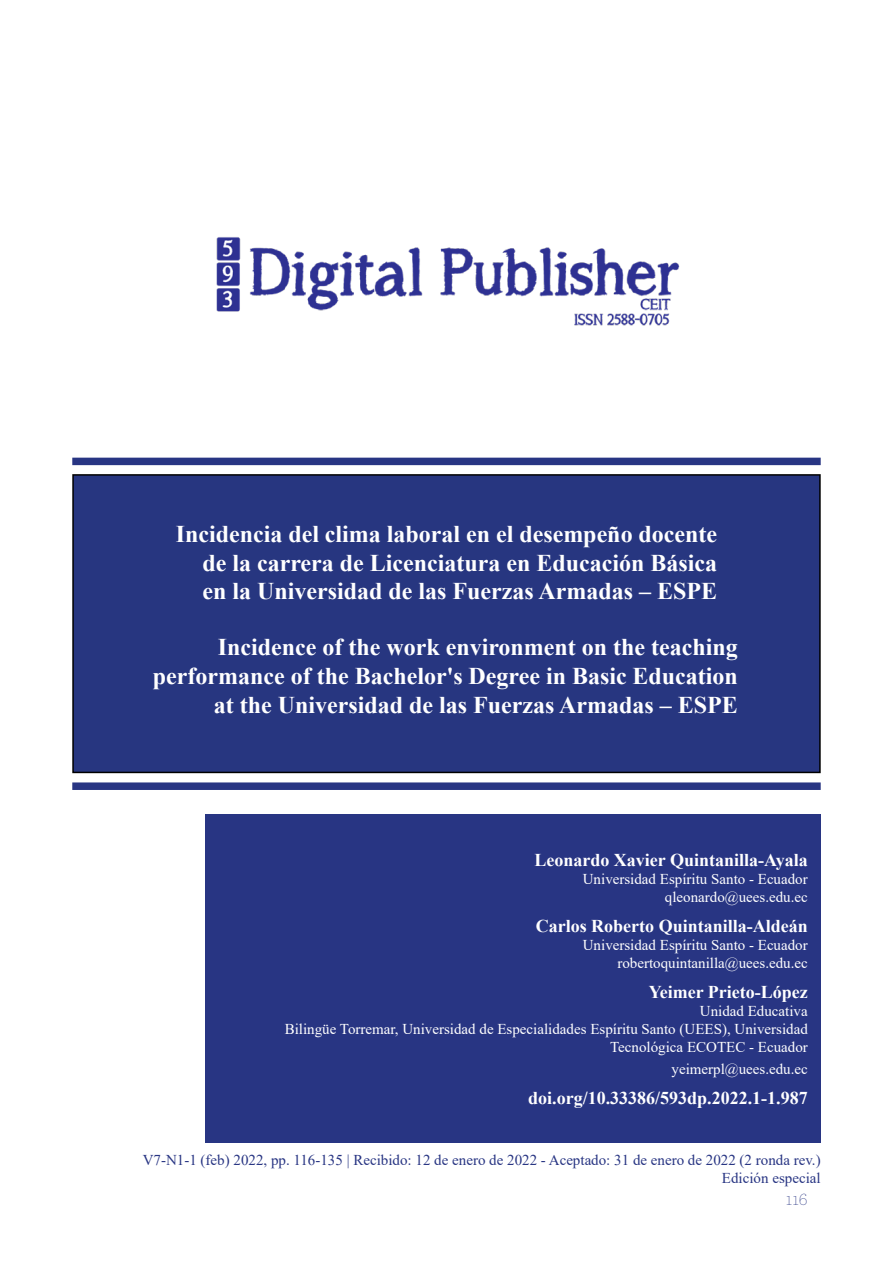
<style>
.page{position:relative;width:893px;height:1263px;background:#fff}
.page>*{position:absolute;margin:0;border:0;box-sizing:border-box;transform-origin:0 0}
.t1{font:700 24px/28.8px "Times New Roman";color:#fff;text-align:justify}
.t2{font:700 18px "Times New Roman";color:#fff}
.t3{font:200 18px "Archer";color:#283583}
.t4{font:15px/18px "Times New Roman";color:#fff;text-align:right}
.t5{font:15px/18px "Times New Roman";color:#283583;text-align:right}
</style>
<div class="page">
<img style="left:216px;top:237px;width:464px;height:89px">
<div style="left:72px;top:458px;width:749px;height:7px;background:#283583"></div>
<div style="left:72px;top:782px;width:749px;height:8px;background:#283583"></div>
<div style="left:73px;top:475px;width:747px;height:297px;background:#273680"></div>
<div style="left:72px;top:474px;width:749px;height:299px;border:2px solid #000"></div>
<div style="left:205px;top:814px;width:615px;height:329px;background:#283583"></div>
<p class="t1" style="left:202px;top:519px;width:516px;text-indent:-27px">Incidencia del clima laboral en el desempeño docente de la carrera de Licenciatura en Educación Básica en la Universidad de las Fuerzas Armadas – ESPE</p>
<p class="t1" style="left:153px;top:632px;width:586px;text-align:right">Incidence of the work environment on the teaching performance of the Bachelor's Degree in Basic Education at the Universidad de las Fuerzas Armadas – ESPE</p>
<p class="t2" style="left:534px;top:847px;width:275px">Leonardo Xavier Quintanilla-Ayala</p>
<p class="t4" style="left:583px;top:869px;width:226px">Universidad Espíritu Santo - Ecuador qleonardo@uees.edu.ec</p>
<p class="t2" style="left:536px;top:913px;width:274px">Carlos Roberto Quintanilla-Aldeán</p>
<p class="t4" style="left:583px;top:935px;width:226px">Universidad Espíritu Santo - Ecuador robertoquintanilla@uees.edu.ec</p>
<p class="t2" style="left:649px;top:979px;width:161px">Yeimer Prieto-López</p>
<p class="t4" style="left:285px;top:1001px;width:524px">Unidad Educativa<br>Bilingüe Torremar, Universidad de Especialidades Espíritu Santo (UEES), Universidad<br>Tecnológica ECOTEC - Ecuador</p>
<p class="t4" style="left:671px;top:1059px;width:138px">yeimerpl@uees.edu.ec</p>
<p class="t2" style="left:528px;top:1085px;width:281px">doi.org/10.33386/593dp.2022.1-1.987</p>
<p class="t5" style="left:143px;top:1150px;width:679px">V7-N1-1 (feb) 2022, pp. 116-135 | Recibido: 12 de enero de 2022 - Aceptado: 31 de enero de 2022 (2 ronda rev.)<br>Edición especial</p>
<p class="t3" style="left:786px;top:1188px;width:23px">116</p>
</div>
